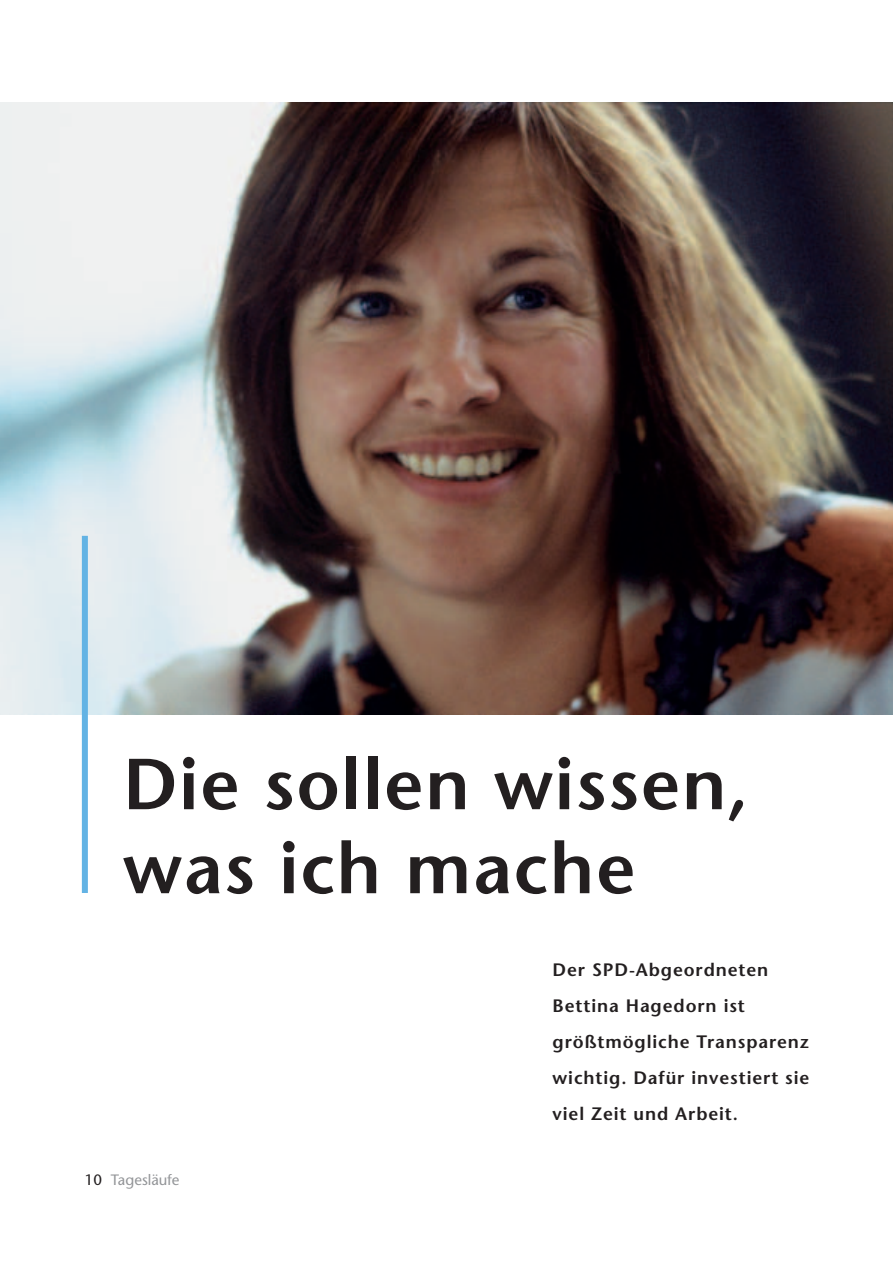
<style>
.page{position:relative;width:893px;height:1263px;background:#fff}
.page>*{position:absolute;margin:0;border:0;box-sizing:border-box;transform-origin:0 0}
.t1{font:600 72px/84px "Stone Sans";letter-spacing:.025em;color:#231f20}
.t2{font:600 18px/36px "Stone Sans";letter-spacing:.05em;color:#231f20}
.t3{font:15px "Stone Sans";color:#939598}
.s1{color:#231f20}
</style>
<div class="page">
<img style="left:0;top:102px;width:892px;height:612px">
<div style="left:82px;top:536px;width:6px;height:357px;background:#63b3e4"></div>
<h1 class="t1" style="left:123px;top:750px;width:627px">Die sollen wissen, was ich mache</h1>
<p class="t3" style="left:85px;top:1174px;width:96px"><span class="s1">10</span> Tagesläufe</p>
<p class="t2" style="left:552px;top:954px;width:258px">Der SPD-Abgeordneten<br>Bettina Hagedorn ist größtmögliche Transparenz wichtig. Dafür investiert sie viel Zeit und Arbeit.</p>
</div>
